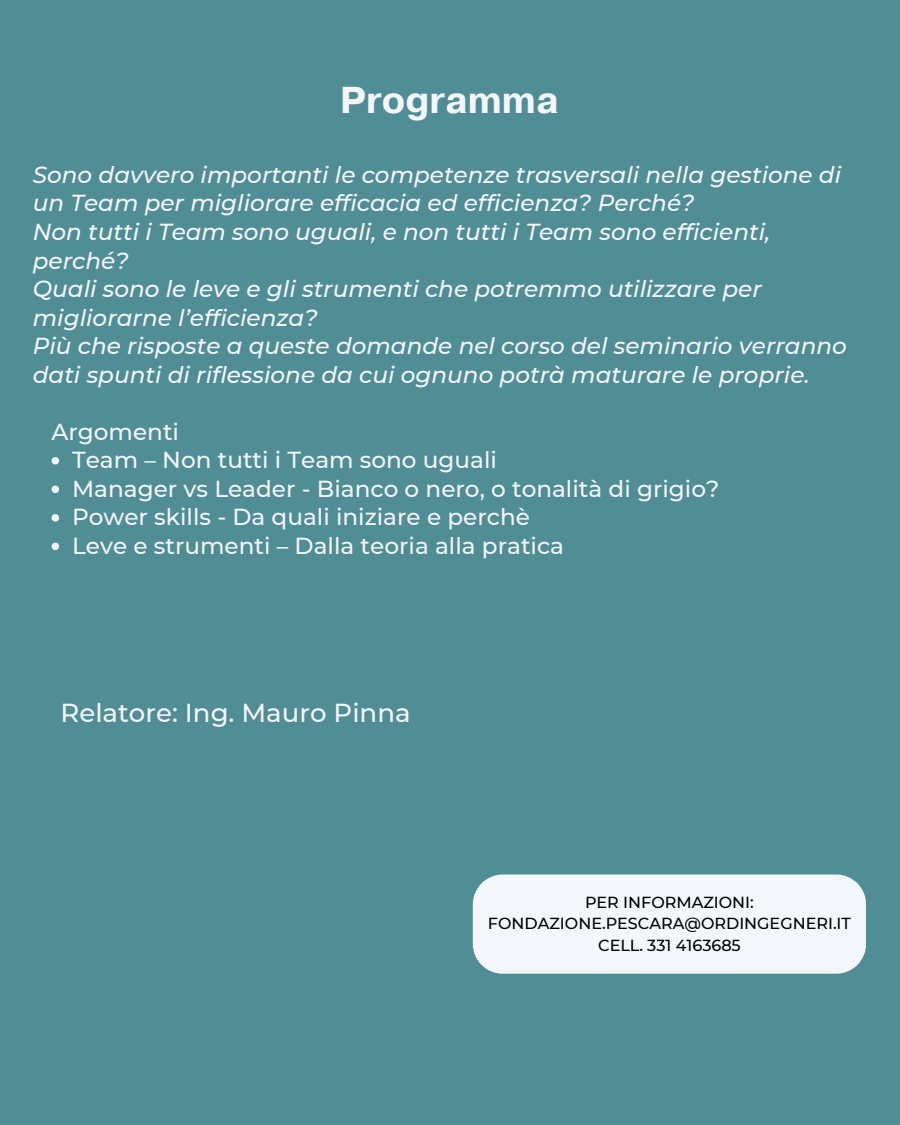
<style>
.page{position:relative;width:900px;height:1125px;background:#518d94}
.page>*{position:absolute;margin:0;border:0;box-sizing:border-box;transform-origin:0 0}
.t1{font:700 37.3px "Pragmatica";color:#f3f6fa}
.t2{font:500 26px "Montserrat";color:#f3f6fa}
.t3{font:italic 500 23.2px/28.5px "Montserrat";color:#f3f6fa}
.t4{font:500 23.2px "Montserrat";color:#f3f6fa}
.t5{font:500 16px "Montserrat";color:#000}
</style>
<div class="page">
<div style="left:473px;top:875px;width:393px;height:99px;background:#f3f6fa"></div>
<svg style="left:52px;top:457px;width:7px;height:8px"></svg>
<svg style="left:52px;top:486px;width:7px;height:7px"></svg>
<svg style="left:52px;top:514px;width:7px;height:8px"></svg>
<svg style="left:52px;top:543px;width:7px;height:7px"></svg>
<p class="t1" style="left:340px;top:76px;width:220px">Programma</p>
<p class="t3" style="left:33px;top:160px;width:810px">Sono davvero importanti le competenze trasversali nella gestione di un Team per migliorare efficacia ed efficienza? Perché?</p>
<p class="t3" style="left:33px;top:217px;width:739px">Non tutti i Team sono uguali, e non tutti i Team sono efficienti, perché?</p>
<p class="t3" style="left:33px;top:275px;width:731px">Quali sono le leve e gli strumenti che potremmo utilizzare per migliorarne l’efficienza?</p>
<p class="t3" style="left:33px;top:332px;width:816px">Più che risposte a queste domande nel corso del seminario verranno dati spunti di riflessione da cui ognuno potrà maturare le proprie.</p>
<p class="t4" style="left:52px;top:417px;width:129px">Argomenti</p>
<p class="t4" style="left:72px;top:446px;width:426px">Team – Non tutti i Team sono uguali</p>
<p class="t4" style="left:72px;top:474px;width:649px">Manager vs Leader - Bianco o nero, o tonalità di grigio?</p>
<p class="t4" style="left:72px;top:503px;width:459px">Power skills - Da quali iniziare e perchè</p>
<p class="t4" style="left:72px;top:531px;width:493px">Leve e strumenti – Dalla teoria alla pratica</p>
<p class="t2" style="left:61px;top:697px;width:351px">Relatore: Ing. Mauro Pinna</p>
<p class="t5" style="left:585px;top:892px;width:170px">PER INFORMAZIONI:</p>
<p class="t5" style="left:488px;top:914px;width:365px">FONDAZIONE.PESCARA@ORDINGEGNERI.IT</p>
<p class="t5" style="left:598px;top:936px;width:144px">CELL. 331 4163685</p>
</div>
